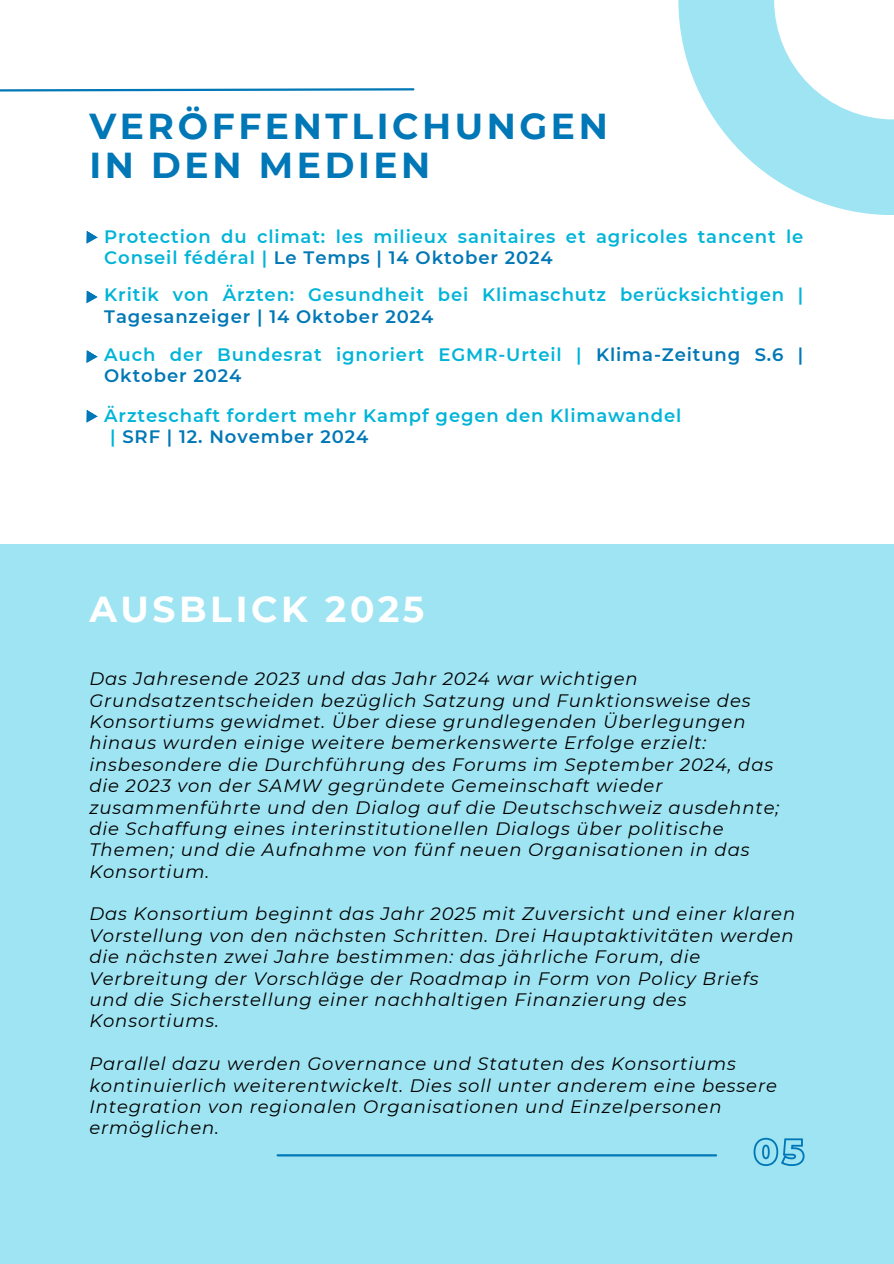
<style>
.page{position:relative;width:894px;height:1264px;background:#fff}
.page>*{position:absolute;margin:0;border:0;box-sizing:border-box;transform-origin:0 0}
.t1{font:700 36px/39.3px "Montserrat";letter-spacing:.1em;color:#0077b6}
.t2{font:700 36px "Montserrat";letter-spacing:.1em;color:#fff}
.t3{font:italic 18px/21.3px "Montserrat";letter-spacing:.05em;color:#000}
.t4{font:600 18px/21.3px "Montserrat";letter-spacing:.05em;color:#00b4d8}
.t5{font:600 18px/38.2px "Montserrat";letter-spacing:.05em;color:#0077b6}
.s1{color:#0077b6}
.s2{color:#00b4d8}
</style>
<div class="page">
<div style="left:0;top:544px;width:893px;height:719px;background:#9fe4f2"></div>
<hr style="left:277px;top:1154px;width:438px;height:2px;background:#0077b6">
<svg style="left:753px;top:1137px;width:52px;height:29px"></svg>
<svg style="left:678px;top:0;width:215px;height:215px;fill:#9fe4f2"></svg>
<svg style="left:0;top:88px;width:415px;height:4px"></svg>
<svg style="left:86px;top:231px;width:12px;height:13px"></svg>
<svg style="left:86px;top:290px;width:12px;height:13px"></svg>
<svg style="left:86px;top:350px;width:12px;height:13px"></svg>
<svg style="left:86px;top:410px;width:12px;height:13px"></svg>
<h1 class="t1" style="left:89px;top:106px;width:520px">VERÖFFENTLICHUNGEN<br>IN DEN MEDIEN</h1>
<p class="t4" style="left:104px;top:226px;width:700px">Protection du climat: les milieux sanitaires et agricoles tancent le<br>Conseil fédéral | <span class="s1">Le Temps | 14 Oktober 2024</span></p>
<p class="t4" style="left:104px;top:284px;width:700px">Kritik von Ärzten: Gesundheit bei Klimaschutz berücksichtigen |</p>
<p class="t5" style="left:104px;top:297px;width:700px">Tagesanzeiger | 14 Oktober 2024<br><span class="s2">Auch der Bundesrat ignoriert EGMR-Urteil |</span> Klima-Zeitung S.6 |</p>
<p class="t5" style="left:104px;top:357px;width:139px">Oktober 2024</p>
<p class="t4" style="left:110px;top:404px;width:572px;text-indent:-6px">Ärzteschaft fordert mehr Kampf gegen den Klimawandel | <span class="s1">SRF | 12. November 2024</span></p>
<h1 class="t2" style="left:89px;top:586px;width:336px">AUSBLICK 2025</h1>
<p class="t3" style="left:89px;top:668px;width:691px">Das Jahresende 2023 und das Jahr 2024 war wichtigen Grundsatzentscheiden bezüglich Satzung und Funktionsweise des Konsortiums gewidmet. Über diese grundlegenden Überlegungen hinaus wurden einige weitere bemerkenswerte Erfolge erzielt: insbesondere die Durchführung des Forums im September 2024, das die 2023 von der SAMW gegründete Gemeinschaft wieder zusammenführte und den Dialog auf die Deutschschweiz ausdehnte; die Schaffung eines interinstitutionellen Dialogs über politische Themen; und die Aufnahme von fünf neuen Organisationen in das Konsortium.</p>
<p class="t3" style="left:89px;top:903px;width:707px">Das Konsortium beginnt das Jahr 2025 mit Zuversicht und einer klaren Vorstellung von den nächsten Schritten. Drei Hauptaktivitäten werden die nächsten zwei Jahre bestimmen: das jährliche Forum, die Verbreitung der Vorschläge der Roadmap in Form von Policy Briefs und die Sicherstellung einer nachhaltigen Finanzierung des Konsortiums.</p>
<p class="t3" style="left:89px;top:1053px;width:689px">Parallel dazu werden Governance und Statuten des Konsortiums kontinuierlich weiterentwickelt. Dies soll unter anderem eine bessere Integration von regionalen Organisationen und Einzelpersonen ermöglichen.</p>
</div>
